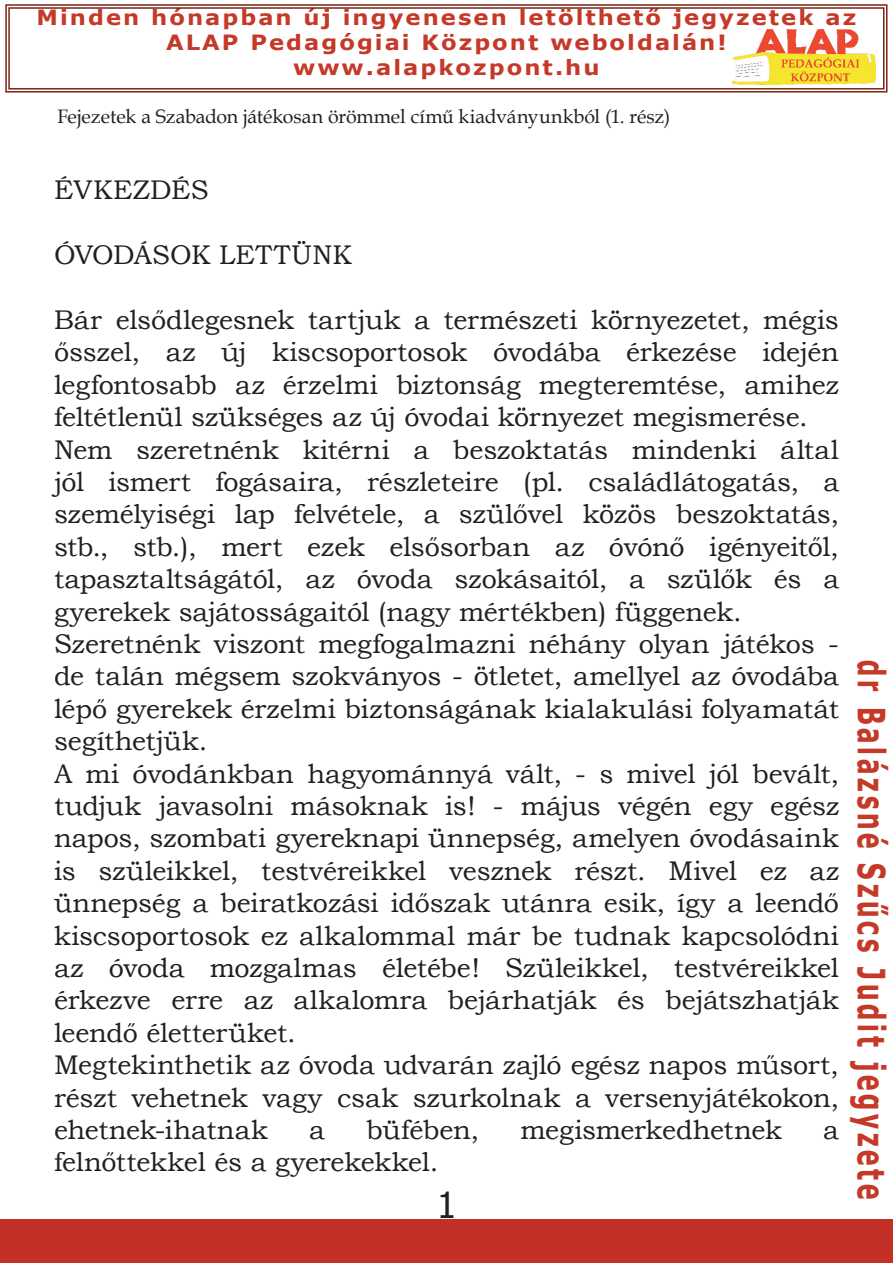
<style>
.page{position:relative;width:893px;height:1263px;background:#fff}
.page>*{position:absolute;margin:0;border:0;box-sizing:border-box;transform-origin:0 0}
.t1{font:700 37.5px "Tahoma";letter-spacing:.15em;color:#c43927;scale:.68 1}
.t2{font:36px "Tahoma";color:#231f20}
.t3{font:27px/32.4px "Bookman Old Style";letter-spacing:-.01em;color:#231f20}
.t4{font:700 21px/25.2px "Verdana";letter-spacing:.09em;color:#c43927;text-align:center;scale:1.08 1}
.t5{font:19.5px "Book Antiqua";letter-spacing:-.005em;color:#231f20}
</style>
<div class="page">
<svg style="left:5px;top:4px;width:882px;height:89px"></svg>
<svg style="left:8px;top:7px;width:876px;height:83px"></svg>
<img style="left:733px;top:29px;width:142px;height:55px">
<div style="left:0;top:1219px;width:893px;height:44px;background:#c33126"></div>
<p class="t4" style="left:37px;top:4px;width:760px">Minden hónapban új ingyenesen letölthető jegyzetek az<br>ALAP Pedagógiai Központ weboldalán! www.alapkozpont.hu</p>
<p class="t5" style="left:57px;top:102px;width:614px">Fejezetek a Szabadon játékosan örömmel című kiadványunkból (1. rész)</p>
<p class="t3" style="left:54px;top:174px;width:156px">ÉVKEZDÉS</p>
<p class="t3" style="left:54px;top:239px;width:300px">ÓVODÁSOK LETTÜNK</p>
<p class="t3" style="left:54px;top:304px;width:787px">Bár elsődlegesnek tartjuk a természeti környezetet, mégis ősszel, az új kiscsoportosok óvodába érkezése idején legfontosabb az érzelmi biztonság megteremtése, amihez feltétlenül szükséges az új óvodai környezet megismerése.<br>Nem szeretnénk kitérni a beszoktatás mindenki által jól ismert fogásaira, részleteire (pl. családlátogatás, a személyiségi lap felvétele, a szülővel közös beszoktatás, stb., stb.), mert ezek elsősorban az óvónő igényeitől, tapasztaltságától, az óvoda szokásaitól, a szülők és a gyerekek sajátosságaitól (nagy mértékben) függenek.<br>Szeretnénk viszont megfogalmazni néhány olyan játékos - de talán mégsem szokványos - ötletet, amellyel az óvodába lépő gyerekek érzelmi biztonságának kialakulási folyamatát segíthetjük.<br>A mi óvodánkban hagyománnyá vált, - s mivel jól bevált, tudjuk javasolni másoknak is! - május végén egy egész napos, szombati gyereknapi ünnepség, amelyen óvodásaink is szüleikkel, testvéreikkel vesznek részt. Mivel ez az ünnepség a beiratkozási időszak utánra esik, így a leendő kiscsoportosok ez alkalommal már be tudnak kapcsolódni az óvoda mozgalmas életébe! Szüleikkel, testvéreikkel érkezve erre az alkalomra bejárhatják és bejátszhatják leendő életterüket.<br>Megtekinthetik az óvoda udvarán zajló egész napos műsort, részt vehetnek vagy csak szurkolnak a versenyjátékokon, ehetnek-ihatnak</p>
<p class="t3" style="left:309px;top:1114px;width:17px">a</p>
<p class="t3" style="left:366px;top:1114px;width:114px">büfében,</p>
<p class="t3" style="left:520px;top:1114px;width:263px">megismerkedhetnek</p>
<p class="t3" style="left:823px;top:1114px;width:17px">a</p>
<p class="t3" style="left:54px;top:1146px;width:386px">felnőttekkel és a gyerekekkel.</p>
<h2 class="t2" style="left:437px;top:1181px;width:21px">1</h2>
<h1 class="t1" style="left:898px;top:660px;width:794px;rotate:90deg">dr Balázsné Szűcs Judit jegyzete</h1>
</div>
